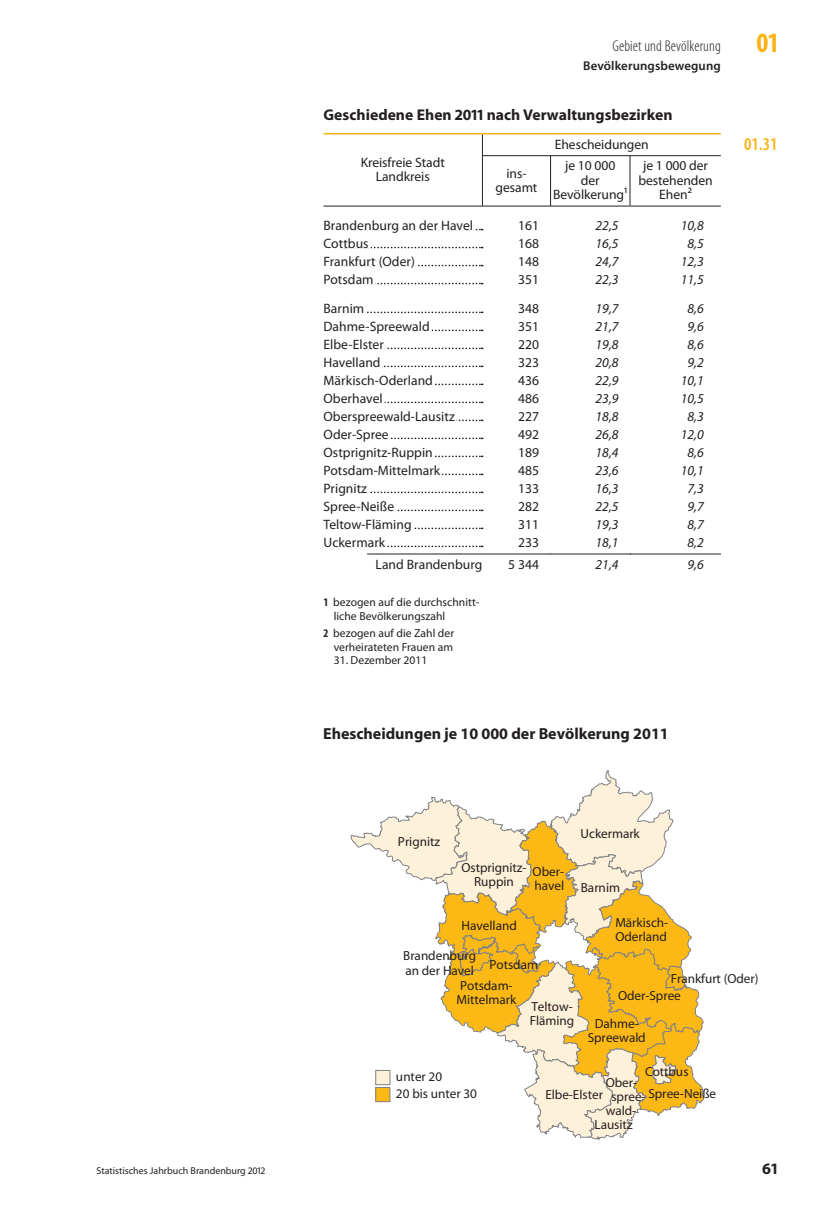
<style>
.page{position:relative;width:823px;height:1219px;background:#fff}
.page>*{position:absolute;margin:0;border:0;box-sizing:border-box;transform-origin:0 0}
.t1{font:700 condensed 28px "Myriad Pro";color:#fbb316}
.t2{font:600 condensed 18px "Myriad Pro";color:#fbb316}
.t3{font:16px "Myriad MM 700 BD 600 NO";letter-spacing:-.005em;color:#231f20}
.t4{font:700 16px "Myriad Pro";color:#231f20}
.t5{font:700 15.6px "Myriad Pro";letter-spacing:.005em;color:#231f20}
.t6{font:300 condensed 15.6px "Myriad Pro";letter-spacing:.01em;color:#231f20}
.t7{font:13.6px/14.4px "Myriad Pro";letter-spacing:.005em;color:#231f20;text-align:center}
.t8{font:italic 13.6px "Myriad Pro";letter-spacing:.005em;color:#231f20}
.t9{font:13.2px/14.2px "Myriad MM 400 RG 600 NO";color:#231f20}
.t10{font:600 12.8px "Myriad Pro";letter-spacing:.01em;color:#231f20}
.t11{font:11.6px/13.6px "Myriad Pro";letter-spacing:.005em;color:#231f20}
.t12{font:10px "Myriad Pro";color:#231f20}
.s1{font-weight:700;font-stretch:condensed}
</style>
<div class="page">
<svg style="left:481px;top:135px;width:1px;height:21px"></svg>
<hr style="left:481px;top:156px;width:1px;height:50px;background:#231f20">
<hr style="left:629px;top:156px;width:1px;height:50px;background:#231f20">
<hr style="left:550px;top:156px;width:1px;height:50px;background:#231f20">
<hr style="left:323px;top:133px;width:397px;height:2px;background:#fbb316">
<hr style="left:323px;top:206px;width:158px;height:1px;background:#231f20">
<hr style="left:482px;top:155px;width:238px;height:1px;background:#231f20">
<hr style="left:482px;top:206px;width:68px;height:1px;background:#231f20">
<hr style="left:550px;top:206px;width:79px;height:1px;background:#231f20">
<hr style="left:630px;top:206px;width:90px;height:1px;background:#231f20">
<svg style="left:370px;top:247px;width:112px;height:1px"></svg>
<svg style="left:416px;top:265px;width:66px;height:1px"></svg>
<svg style="left:375px;top:283px;width:107px;height:1px"></svg>
<svg style="left:367px;top:312px;width:115px;height:1px"></svg>
<svg style="left:431px;top:330px;width:51px;height:1px"></svg>
<svg style="left:385px;top:348px;width:97px;height:1px"></svg>
<svg style="left:382px;top:366px;width:100px;height:1px"></svg>
<svg style="left:435px;top:384px;width:47px;height:1px"></svg>
<svg style="left:384px;top:402px;width:98px;height:1px"></svg>
<svg style="left:456px;top:420px;width:26px;height:1px"></svg>
<svg style="left:390px;top:438px;width:92px;height:1px"></svg>
<svg style="left:435px;top:456px;width:47px;height:1px"></svg>
<svg style="left:442px;top:474px;width:40px;height:1px"></svg>
<svg style="left:368px;top:492px;width:114px;height:1px"></svg>
<svg style="left:397px;top:510px;width:85px;height:1px"></svg>
<svg style="left:414px;top:528px;width:68px;height:1px"></svg>
<svg style="left:387px;top:546px;width:95px;height:1px"></svg>
<hr style="left:367px;top:554px;width:115px;height:1px;background:#231f20">
<hr style="left:482px;top:554px;width:68px;height:1px;background:#231f20">
<hr style="left:550px;top:554px;width:79px;height:1px;background:#231f20">
<hr style="left:629px;top:554px;width:91px;height:1px;background:#231f20">
<svg style="left:350px;top:770px;width:354px;height:370px"></svg>
<p class="t6" style="left:612px;top:37px;width:110px">Gebiet und Bevölkerung</p>
<p class="t10" style="left:583px;top:58px;width:139px">Bevölkerungsbewegung</p>
<p class="t5" style="left:323px;top:105px;width:350px">Geschiedene Ehen 2011 nach Verwaltungsbezirken</p>
<p class="t7" style="left:360px;top:155px;width:86px">Kreisfreie Stadt<br>Landkreis</p>
<p class="t7" style="left:554px;top:137px;width:95px">Ehescheidungen</p>
<p class="t7" style="left:495px;top:166px;width:43px">ins&shy;gesamt</p>
<p class="t7" style="left:553px;top:158px;width:76px">je 10 000<br>der<br>Bevölkerung¹</p>
<p class="t7" style="left:638px;top:158px;width:76px">je 1 000 der bestehenden<br>Ehen²</p>
<p class="t7" style="left:323px;top:218px;width:151px">Brandenburg an der Havel</p>
<p class="t7" style="left:518px;top:218px;width:23px">161</p>
<p class="t8" style="left:595px;top:217px;width:25px">22,5</p>
<p class="t8" style="left:680px;top:217px;width:25px">10,8</p>
<p class="t7" style="left:323px;top:236px;width:47px">Cottbus</p>
<p class="t7" style="left:518px;top:236px;width:23px">168</p>
<p class="t8" style="left:595px;top:235px;width:25px">16,5</p>
<p class="t8" style="left:687px;top:235px;width:18px">8,5</p>
<p class="t7" style="left:323px;top:254px;width:93px">Frankfurt (Oder)</p>
<p class="t7" style="left:518px;top:254px;width:23px">148</p>
<p class="t8" style="left:595px;top:253px;width:25px">24,7</p>
<p class="t8" style="left:680px;top:253px;width:25px">12,3</p>
<p class="t7" style="left:323px;top:272px;width:52px">Potsdam</p>
<p class="t7" style="left:518px;top:272px;width:23px">351</p>
<p class="t8" style="left:595px;top:271px;width:25px">22,3</p>
<p class="t8" style="left:680px;top:271px;width:25px">11,5</p>
<p class="t7" style="left:323px;top:301px;width:42px">Barnim</p>
<p class="t7" style="left:518px;top:301px;width:23px">348</p>
<p class="t8" style="left:595px;top:300px;width:25px">19,7</p>
<p class="t8" style="left:687px;top:300px;width:18px">8,6</p>
<p class="t7" style="left:323px;top:319px;width:108px">Dahme-Spreewald</p>
<p class="t7" style="left:518px;top:319px;width:23px">351</p>
<p class="t8" style="left:595px;top:318px;width:25px">21,7</p>
<p class="t8" style="left:687px;top:318px;width:18px">9,6</p>
<p class="t7" style="left:323px;top:337px;width:62px">Elbe-Elster</p>
<p class="t7" style="left:518px;top:337px;width:23px">220</p>
<p class="t8" style="left:595px;top:336px;width:25px">19,8</p>
<p class="t8" style="left:687px;top:336px;width:18px">8,6</p>
<p class="t7" style="left:323px;top:355px;width:59px">Havelland</p>
<p class="t7" style="left:518px;top:355px;width:23px">323</p>
<p class="t8" style="left:595px;top:354px;width:25px">20,8</p>
<p class="t8" style="left:687px;top:354px;width:18px">9,2</p>
<p class="t7" style="left:323px;top:373px;width:111px">Märkisch-Oderland</p>
<p class="t7" style="left:518px;top:373px;width:23px">436</p>
<p class="t8" style="left:595px;top:372px;width:25px">22,9</p>
<p class="t8" style="left:680px;top:372px;width:25px">10,1</p>
<p class="t7" style="left:323px;top:391px;width:61px">Oberhavel</p>
<p class="t7" style="left:518px;top:391px;width:23px">486</p>
<p class="t8" style="left:595px;top:390px;width:25px">23,9</p>
<p class="t8" style="left:680px;top:390px;width:25px">10,5</p>
<p class="t7" style="left:323px;top:409px;width:133px">Oberspreewald-Lausitz</p>
<p class="t7" style="left:518px;top:409px;width:23px">227</p>
<p class="t8" style="left:595px;top:408px;width:25px">18,8</p>
<p class="t8" style="left:687px;top:408px;width:18px">8,3</p>
<p class="t7" style="left:323px;top:427px;width:67px">Oder-Spree</p>
<p class="t7" style="left:518px;top:427px;width:23px">492</p>
<p class="t8" style="left:595px;top:426px;width:25px">26,8</p>
<p class="t8" style="left:680px;top:426px;width:25px">12,0</p>
<p class="t7" style="left:323px;top:445px;width:111px">Ostprignitz-Ruppin</p>
<p class="t7" style="left:518px;top:445px;width:23px">189</p>
<p class="t8" style="left:595px;top:444px;width:25px">18,4</p>
<p class="t8" style="left:687px;top:444px;width:18px">8,6</p>
<p class="t7" style="left:323px;top:463px;width:118px">Potsdam-Mittelmark</p>
<p class="t7" style="left:518px;top:463px;width:23px">485</p>
<p class="t8" style="left:595px;top:462px;width:25px">23,6</p>
<p class="t8" style="left:680px;top:462px;width:25px">10,1</p>
<p class="t7" style="left:323px;top:481px;width:45px">Prignitz</p>
<p class="t7" style="left:518px;top:481px;width:23px">133</p>
<p class="t8" style="left:595px;top:480px;width:25px">16,3</p>
<p class="t8" style="left:687px;top:480px;width:18px">7,3</p>
<p class="t7" style="left:323px;top:499px;width:72px">Spree-Neiße</p>
<p class="t7" style="left:518px;top:499px;width:23px">282</p>
<p class="t8" style="left:595px;top:498px;width:25px">22,5</p>
<p class="t8" style="left:687px;top:498px;width:18px">9,7</p>
<p class="t7" style="left:323px;top:517px;width:90px">Teltow-Fläming</p>
<p class="t7" style="left:518px;top:517px;width:23px">311</p>
<p class="t8" style="left:595px;top:516px;width:25px">19,3</p>
<p class="t8" style="left:687px;top:516px;width:18px">8,7</p>
<p class="t7" style="left:323px;top:535px;width:63px">Uckermark</p>
<p class="t7" style="left:518px;top:535px;width:23px">233</p>
<p class="t8" style="left:595px;top:534px;width:25px">18,1</p>
<p class="t8" style="left:687px;top:534px;width:18px">8,2</p>
<p class="t7" style="left:375px;top:557px;width:108px">Land Brandenburg</p>
<p class="t7" style="left:508px;top:557px;width:32px">5 344</p>
<p class="t8" style="left:595px;top:556px;width:25px">21,4</p>
<p class="t8" style="left:687px;top:556px;width:18px">9,6</p>
<p class="t11" style="left:333px;top:595px;width:147px;text-indent:-10px"><span class="s1">1</span> bezogen auf die durchschnitt&shy;liche Bevölkerungszahl</p>
<p class="t11" style="left:323px;top:626px;width:132px;text-align:right"><span class="s1">2</span> bezogen auf die Zahl der verheirateten Frauen am</p>
<p class="t11" style="left:333px;top:653px;width:95px">31. Dezember 2011</p>
<h1 class="t1" style="left:756px;top:25px;width:23px">01</h1>
<h2 class="t2" style="left:743px;top:133px;width:35px">01.31</h2>
<p class="t3" style="left:323px;top:725px;width:347px">Ehescheidungen je 10 000 der Bevölkerung 2011</p>
<p class="t9" style="left:398px;top:835px;width:44px">Prignitz</p>
<p class="t9" style="left:461px;top:861px;width:67px;text-align:center">Ostprignitz-<br>Ruppin</p>
<p class="t9" style="left:532px;top:865px;width:33px">Ober&shy;havel</p>
<p class="t9" style="left:580px;top:827px;width:61px">Uckermark</p>
<p class="t9" style="left:580px;top:881px;width:41px">Barnim</p>
<p class="t9" style="left:461px;top:919px;width:57px">Havelland</p>
<p class="t9" style="left:615px;top:916px;width:54px">Märkisch-<br>Oderland</p>
<p class="t9" style="left:403px;top:949px;width:74px">Brandenburg</p>
<p class="t9" style="left:405px;top:964px;width:70px">an der Havel</p>
<p class="t9" style="left:460px;top:979px;width:54px">Potsdam-</p>
<p class="t9" style="left:456px;top:993px;width:61px">Mittelmark</p>
<p class="t9" style="left:489px;top:958px;width:50px">Potsdam</p>
<p class="t9" style="left:529px;top:1000px;width:46px">Teltow-<br>Fläming</p>
<p class="t9" style="left:670px;top:972px;width:89px">Frankfurt (Oder)</p>
<p class="t9" style="left:617px;top:989px;width:64px">Oder-Spree</p>
<p class="t9" style="left:587px;top:1017px;width:59px;text-align:center">Dahme-<br>Spreewald</p>
<p class="t9" style="left:396px;top:1069px;width:82px;line-height:17px">unter 20<br>20 bis unter 30</p>
<p class="t9" style="left:645px;top:1060px;width:72px;line-height:22.6px">Cottbus<br>Spree-Neiße</p>
<p class="t9" style="left:605px;top:1076px;width:33px">Ober-</p>
<p class="t9" style="left:611px;top:1090px;width:36px">spree-</p>
<p class="t9" style="left:605px;top:1104px;width:32px">wald-</p>
<p class="t9" style="left:594px;top:1118px;width:40px">Lausitz</p>
<p class="t9" style="left:545px;top:1088px;width:59px">Elbe-Elster</p>
<p class="t12" style="left:96px;top:1165px;width:170px">Statistisches Jahrbuch Brandenburg 2012</p>
<p class="t4" style="left:761px;top:1158px;width:17px">61</p>
</div>
